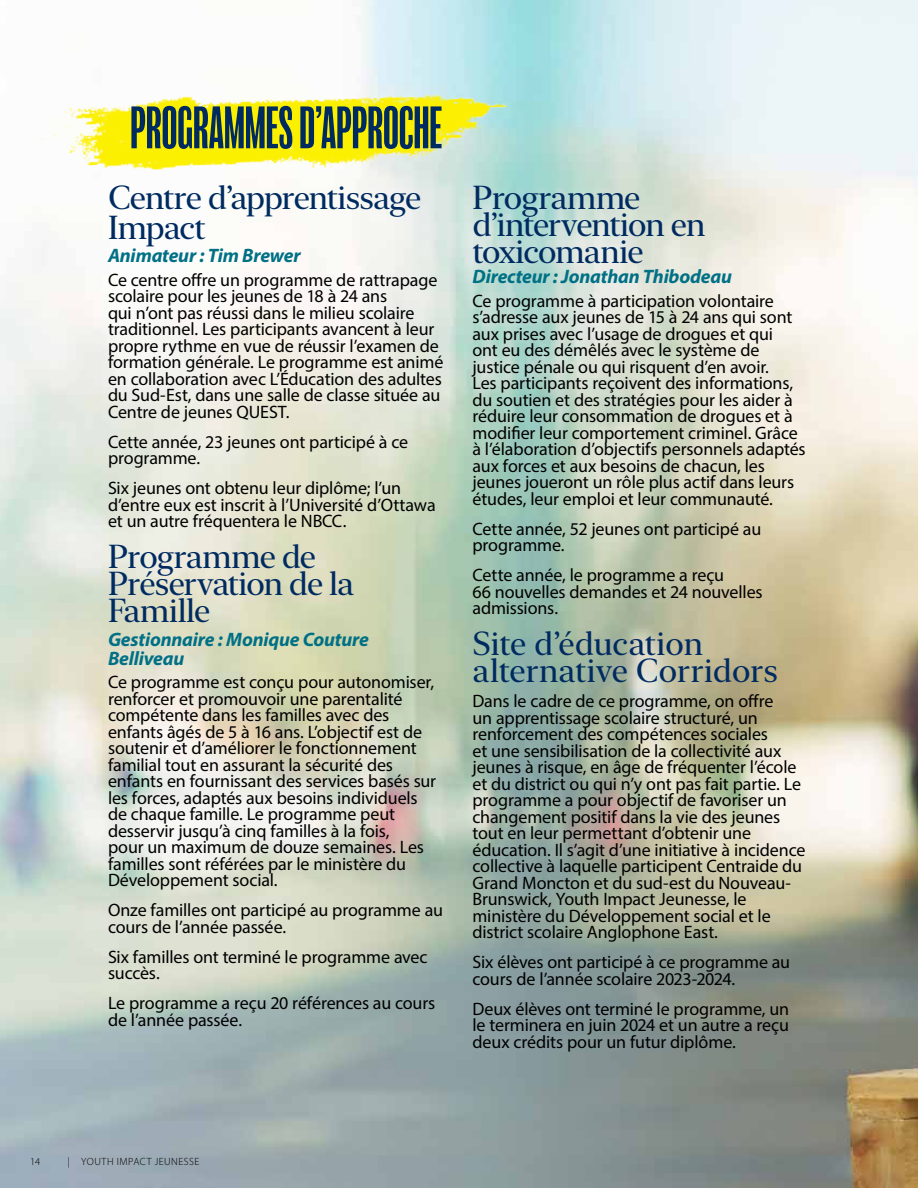
<style>
.page{position:relative;width:918px;height:1188px;background:#fff}
.page>*{position:absolute;margin:0;border:0;box-sizing:border-box;transform-origin:0 0}
.t1{font:extra-condensed 55.05px "Balboa";letter-spacing:-.015em;color:#002b60}
.t2{font:33px/27px "New York Large";letter-spacing:-.025em;color:#002b60}
.t3{font:italic 700 19.5px/19.5px "Myriad Pro";letter-spacing:-.01em;color:#007085}
.t4{font:18px/16.5px "Myriad Pro";letter-spacing:-.01em;color:#000}
.t5{font:300 10.5px "Myriad Pro";letter-spacing:.045em;color:#000}
</style>
<div class="page">
<img style="left:0;top:0;width:918px;height:1188px">
<img style="left:39px;top:77px;width:469px;height:98px">
<h1 class="t1" style="left:130px;top:98px;width:314px">PROGRAMMES D’APPROCHE</h1>
<h2 class="t2" style="left:108px;top:181px;width:315px;line-height:30px">Centre d’apprentissage<br>Impact</h2>
<p class="t3" style="left:108px;top:246px;width:194px">Animateur : Tim Brewer</p>
<p class="t4" style="left:108px;top:271px;width:337px">Ce centre offre un programme de rattrapage scolaire pour les jeunes de 18 à 24 ans<br>qui n’ont pas réussi dans le milieu scolaire traditionnel. Les participants avancent à leur propre rythme en vue de réussir l’examen de formation générale. Le programme est animé en collaboration avec L’Éducation des adultes du Sud-Est, dans une salle de classe située au Centre de jeunes QUEST.</p>
<p class="t4" style="left:108px;top:433px;width:302px">Cette année, 23 jeunes ont participé à ce programme.</p>
<p class="t4" style="left:108px;top:480px;width:329px">Six jeunes ont obtenu leur diplôme; l’un d’entre eux est inscrit à l’Université d’Ottawa et un autre fréquentera le NBCC.</p>
<h2 class="t2" style="left:108px;top:541px;width:247px">Programme de<br>Préservation de la<br>Famille</h2>
<p class="t3" style="left:108px;top:629px;width:262px">Gestionnaire : Monique Couture<br>Belliveau</p>
<p class="t4" style="left:108px;top:674px;width:330px">Ce programme est conçu pour autonomiser, renforcer et promouvoir une parentalité compétente dans les familles avec des enfants âgés de 5 à 16 ans. L’objectif est de soutenir et d’améliorer le fonctionnement familial tout en assurant la sécurité des enfants en fournissant des services basés sur les forces, adaptés aux besoins individuels de chaque famille. Le programme peut desservir jusqu’à cinq familles à la fois,<br>pour un maximum de douze semaines. Les familles sont référées par le ministère du Développement social.</p>
<p class="t4" style="left:108px;top:902px;width:337px">Onze familles ont participé au programme au cours de l’année passée.</p>
<p class="t4" style="left:108px;top:948px;width:321px">Six familles ont terminé le programme avec succès.</p>
<p class="t4" style="left:108px;top:995px;width:329px">Le programme a reçu 20 références au cours de l’année passée.</p>
<h2 class="t2" style="left:472px;top:183px;width:234px">Programme d’intervention en toxicomanie</h2>
<p class="t3" style="left:472px;top:267px;width:261px">Directeur : Jonathan Thibodeau</p>
<p class="t4" style="left:472px;top:292px;width:335px">Ce programme à participation volontaire s’adresse aux jeunes de 15 à 24 ans qui sont aux prises avec l’usage de drogues et qui<br>ont eu des démêlés avec le système de justice pénale ou qui risquent d’en avoir.<br>Les participants reçoivent des informations, du soutien et des stratégies pour les aider à réduire leur consommation de drogues et à modifier leur comportement criminel. Grâce à l’élaboration d’objectifs personnels adaptés aux forces et aux besoins de chacun, les jeunes joueront un rôle plus actif dans leurs études, leur emploi et leur communauté.</p>
<p class="t4" style="left:472px;top:520px;width:290px">Cette année, 52 jeunes ont participé au programme.</p>
<p class="t4" style="left:472px;top:567px;width:292px">Cette année, le programme a reçu<br>66 nouvelles demandes et 24 nouvelles admissions.</p>
<h2 class="t2" style="left:472px;top:628px;width:307px">Site d’éducation alternative Corridors</h2>
<p class="t4" style="left:472px;top:692px;width:334px">Dans le cadre de ce programme, on offre<br>un apprentissage scolaire structuré, un renforcement des compétences sociales<br>et une sensibilisation de la collectivité aux jeunes à risque, en âge de fréquenter l’école et du district ou qui n’y ont pas fait partie. Le programme a pour objectif de favoriser un changement positif dans la vie des jeunes tout en leur permettant d’obtenir une éducation. Il s’agit d’une initiative à incidence collective à laquelle participent Centraide du Grand Moncton et du sud-est du Nouveau-Brunswick, Youth Impact Jeunesse, le ministère du Développement social et le district scolaire Anglophone East.</p>
<p class="t4" style="left:472px;top:954px;width:319px">Six élèves ont participé à ce programme au cours de l’année scolaire 2023-2024.</p>
<p class="t4" style="left:472px;top:1000px;width:318px;text-align:justify">Deux élèves ont terminé le programme, un le terminera en juin 2024 et un autre a reçu deux crédits pour un futur diplôme.</p>
<p class="t5" style="left:30px;top:1156px;width:12px">14</p>
<p class="t5" style="left:68px;top:1156px;width:133px">| YOUTH IMPACT JEUNESSE</p>
</div>
